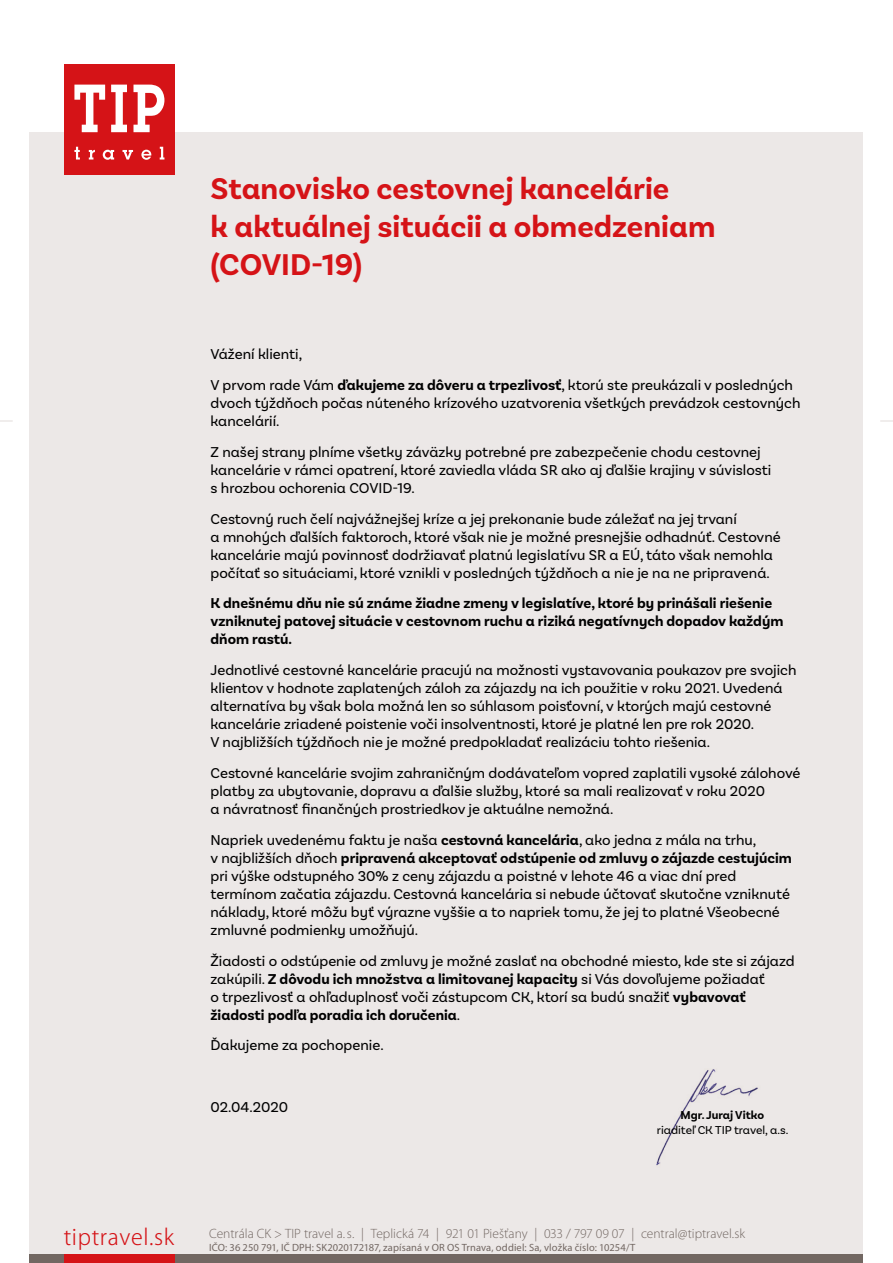
<style>
.page{position:relative;width:893px;height:1263px;background:#fff}
.page>*{position:absolute;margin:0;border:0;box-sizing:border-box;transform-origin:0 0}
.t1{font:700 31.5px/37.8px "Basic Sans Alt";color:#d51317}
.t2{font:21.75px "Koz Go Pr 6 N Light 90 pv RKSJ H";letter-spacing:.03em;color:#d51317}
.t3{font:15px/18px "Basic Sans Alt";color:#000}
.t4{font:700 15px/18px "Basic Sans Alt";color:#000}
.t5{font:300 13.5px "Myriad Pro";color:#726762}
.t6{font:12px "Basic Sans Alt";color:#000}
.t7{font:700 12px "Basic Sans Alt";color:#000}
.t8{font:10.5px "Myriad Pro";letter-spacing:.01em;color:#726762}
.s1{font-weight:700}
</style>
<div class="page">
<div style="left:30px;top:132px;width:833px;height:1131px;background:#ece8e7"></div>
<div style="left:64px;top:64px;width:110px;height:110px;background:#d51317"></div>
<svg style="left:74px;top:85px;width:31px;height:47px"></svg>
<svg style="left:111px;top:85px;width:16px;height:47px"></svg>
<svg style="left:133px;top:85px;width:31px;height:47px"></svg>
<svg style="left:74px;top:147px;width:6px;height:13px"></svg>
<svg style="left:89px;top:150px;width:6px;height:10px"></svg>
<svg style="left:103px;top:150px;width:11px;height:10px"></svg>
<svg style="left:123px;top:150px;width:10px;height:10px"></svg>
<svg style="left:141px;top:150px;width:10px;height:10px"></svg>
<svg style="left:160px;top:147px;width:4px;height:13px"></svg>
<svg style="left:0;top:420px;width:13px;height:2px"></svg>
<svg style="left:880px;top:420px;width:13px;height:2px"></svg>
<div style="left:30px;top:1254px;width:833px;height:9px;background:#726762"></div>
<div style="left:64px;top:1254px;width:110px;height:9px;background:#d51317"></div>
<img style="left:656px;top:1069px;width:102px;height:97px">
<h1 class="t1" style="left:210px;top:170px;width:507px">Stanovisko cestovnej kancelárie<br>k aktuálnej situácii a obmedzeniam (COVID-19)</h1>
<p class="t3" style="left:210px;top:339px;width:584px;line-height:30.8px">Vážení klienti,<br>V prvom rade Vám <span class="s1">ďakujeme za dôveru a trpezlivosť</span>, ktorú ste preukázali v posledných</p>
<p class="t3" style="left:210px;top:394px;width:591px">dvoch týždňoch počas núteného krízového uzatvorenia všetkých prevádzok cestovných kancelárií.</p>
<p class="t3" style="left:210px;top:443px;width:562px">Z našej strany plníme všetky záväzky potrebné pre zabezpečenie chodu cestovnej kancelárie v rámci opatrení, ktoré zaviedla vláda SR ako aj ďalšie krajiny v súvislosti s hrozbou ochorenia COVID-19.</p>
<p class="t3" style="left:210px;top:510px;width:572px">Cestovný ruch čelí najvážnejšej kríze a jej prekonanie bude záležať na jej trvaní<br>a mnohých ďalších faktoroch, ktoré však nie je možné presnejšie odhadnúť. Cestovné kancelárie majú povinnosť dodržiavať platnú legislatívu SR a EÚ, táto však nemohla počítať so situáciami, ktoré vznikli v posledných týždňoch a nie je na ne pripravená.</p>
<p class="t4" style="left:210px;top:595px;width:574px">K dnešnému dňu nie sú známe žiadne zmeny v legislatíve, ktoré by prinášali riešenie vzniknutej patovej situácie v cestovnom ruchu a riziká negatívnych dopadov každým dňom rastú.</p>
<p class="t3" style="left:210px;top:661px;width:587px">Jednotlivé cestovné kancelárie pracujú na možnosti vystavovania poukazov pre svojich klientov v hodnote zaplatených záloh za zájazdy na ich použitie v roku 2021. Uvedená alternatíva by však bola možná len so súhlasom poisťovní, v ktorých majú cestovné kancelárie zriadené poistenie voči insolventnosti, ktoré je platné len pre rok 2020.<br>V najbližších týždňoch nie je možné predpokladať realizáciu tohto riešenia.</p>
<p class="t3" style="left:210px;top:764px;width:591px">Cestovné kancelárie svojim zahraničným dodávateľom vopred zaplatili vysoké zálohové platby za ubytovanie, dopravu a ďalšie služby, ktoré sa mali realizovať v roku 2020<br>a návratnosť finančných prostriedkov je aktuálne nemožná.</p>
<p class="t3" style="left:210px;top:831px;width:583px">Napriek uvedenému faktu je naša <span class="s1">cestovná kancelária</span>, ako jedna z mála na trhu,<br>v najbližších dňoch <span class="s1">pripravená akceptovať odstúpenie od zmluvy o zájazde cestujúcim </span>pri výške odstupného 30% z ceny zájazdu a poistné v lehote 46 a viac dní pred termínom začatia zájazdu. Cestovná kancelária si nebude účtovať skutočne vzniknuté náklady, ktoré môžu byť výrazne vyššie a to napriek tomu, že jej to platné Všeobecné zmluvné podmienky umožňujú.</p>
<p class="t3" style="left:210px;top:951px;width:586px">Žiadosti o odstúpenie od zmluvy je možné zaslať na obchodné miesto, kde ste si zájazd zakúpili. <span class="s1">Z dôvodu ich množstva a limitovanej kapacity</span> si Vás dovoľujeme požiadať<br>o trpezlivosť a ohľaduplnosť voči zástupcom CK, ktorí sa budú snažiť <span class="s1">vybavovať žiadosti podľa poradia ich doručenia</span>.</p>
<p class="t3" style="left:210px;top:1036px;width:175px">Ďakujeme za pochopenie.</p>
<p class="t3" style="left:210px;top:1098px;width:79px">02.04.2020</p>
<p class="t7" style="left:681px;top:1108px;width:85px">Mgr. Juraj Vitko</p>
<p class="t6" style="left:657px;top:1122px;width:133px">riaditeľ CK TIP travel, a.s.</p>
<h2 class="t2" style="left:64px;top:1225px;width:112px">tiptravel.sk</h2>
<p class="t5" style="left:209px;top:1225px;width:537px">Centrála CK &gt; TIP travel a. s. | Teplická 74 | 921 01 Piešťany | 033 / 797 09 07 | central@tiptravel.sk</p>
<p class="t8" style="left:209px;top:1241px;width:428px">IČO: 36 250 791, IČ DPH: SK2020172187, zapísaná v OR OS Trnava, oddiel: Sa, vložka číslo: 10254/T</p>
</div>
